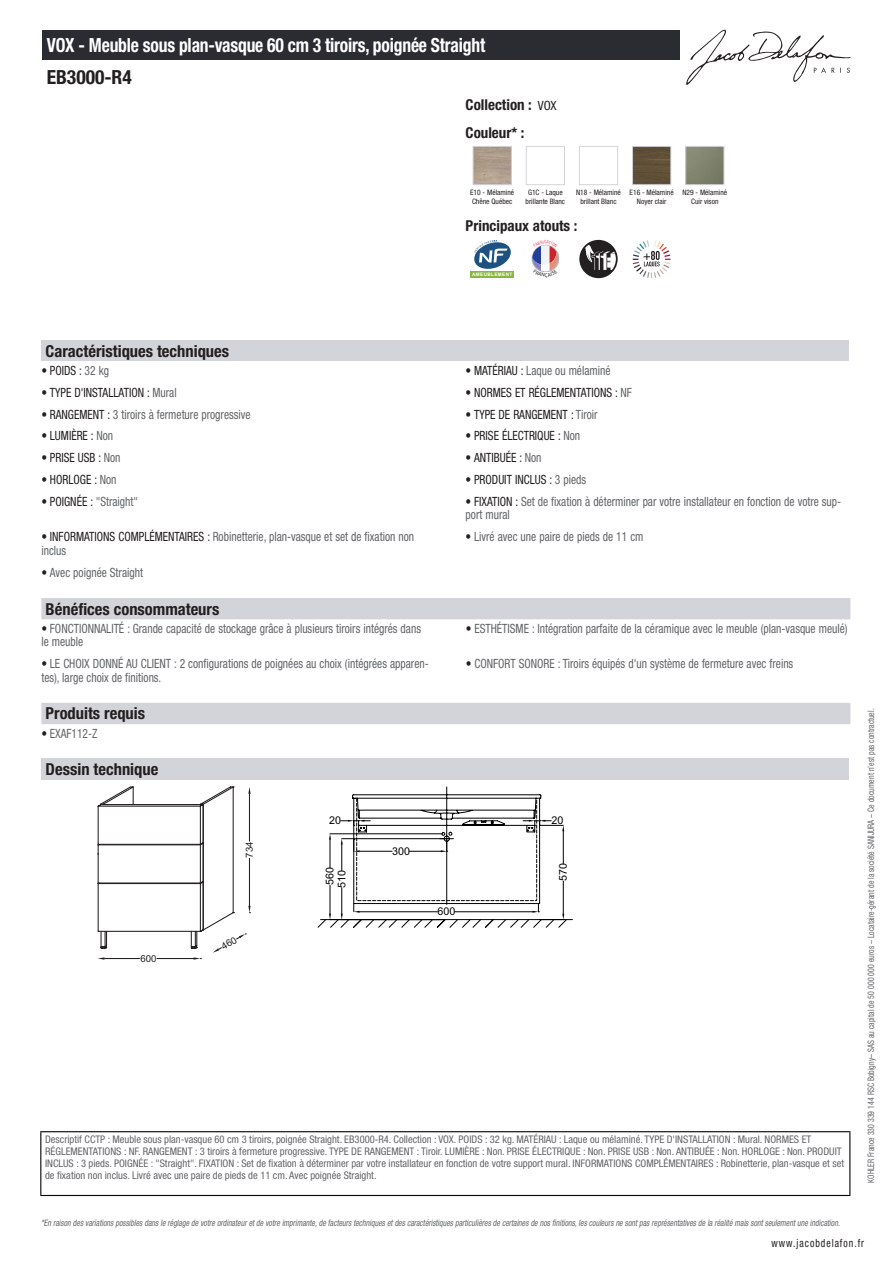
<style>
.page{position:relative;width:893px;height:1263px;background:#fff}
.page>*{position:absolute;margin:0;border:0;box-sizing:border-box;transform-origin:0 0}
.t1{font:700 condensed 19.5px "Helvetica Neue LT Std";letter-spacing:-.01em;color:#fff;scale:.9 1}
.t2{font:700 condensed 19.5px "Helvetica Neue LT Std";color:#231f20}
.t3{font:700 condensed 16.5px "Helvetica Neue LT Std";color:#231f20}
.t4{font:700 condensed 15px/27.8px "Helvetica Neue LT Std";color:#231f20}
.t5{font:condensed 12.75px/13.5px "Helvetica Neue LT Std";color:#626568;scale:.9 1}
.t6{font:condensed 12.75px "Helvetica Neue LT Std";color:#231f20;scale:.9 1}
.t7{font:condensed 11.25px "Helvetica Neue LT Std";letter-spacing:.1em;color:#231f20;scale:.87 1}
.t8{font:10.8px "Arial";color:#000}
.t9{font:condensed 10.5px/12px "Helvetica Neue LT Std";color:#626568}
.t10{font:9.6px "Arial";color:#231f20}
.t11{font:italic condensed 9px "Helvetica Neue LT Std";color:#626568;scale:.87 1}
.t12{font:condensed 9px "Helvetica Neue LT Std";color:#626568;scale:.87 1}
.t13{font:condensed 7.5px/9px "Helvetica Neue LT Std";color:#231f20;text-align:center}
.t14{font:700 4.65px "Arial";letter-spacing:.075em;color:#fff}
.s1{font-weight:400;font-size:12.75px}
.s2{color:#626568}
.s3{color:#231f20}
</style>
<div class="page">
<svg style="left:686px;top:30px;width:164px;height:55px"></svg>
<img style="left:475px;top:148px;width:35px;height:35px">
<div style="left:473px;top:146px;width:39px;height:39px;border:1px solid #d3d4da"></div>
<div style="left:526px;top:146px;width:39px;height:39px;border:1px solid #d3d4da"></div>
<div style="left:579px;top:146px;width:39px;height:39px;border:1px solid #d3d4da"></div>
<img style="left:634px;top:148px;width:35px;height:35px">
<div style="left:632px;top:146px;width:39px;height:39px;border:1px solid #d3d4da"></div>
<img style="left:687px;top:148px;width:35px;height:35px">
<div style="left:685px;top:146px;width:39px;height:39px;border:1px solid #d3d4da"></div>
<div style="left:470px;top:271px;width:44px;height:7px;background:#87b73f"></div>
<svg style="left:474px;top:240px;width:37px;height:29px"></svg>
<img style="left:558px;top:253px;width:1px;height:12px">
<svg style="left:579px;top:240px;width:39px;height:38px"></svg>
<svg style="left:633px;top:240px;width:38px;height:38px"></svg>
<div style="left:41px;top:340px;width:808px;height:21px;background:#d3d4da"></div>
<div style="left:41px;top:598px;width:809px;height:21px;background:#d3d4da"></div>
<div style="left:41px;top:703px;width:809px;height:21px;background:#d3d4da"></div>
<div style="left:41px;top:759px;width:808px;height:21px;background:#d3d4da"></div>
<hr style="left:320px;top:919px;width:252px;height:1px;background:#000">
<svg style="left:318px;top:786px;width:249px;height:141px"></svg>
<div style="left:43px;top:30px;width:637px;height:30px;background:#2a2c32"></div>
<hr style="left:40px;top:1131px;width:810px;height:1px;background:#040503">
<hr style="left:40px;top:1132px;width:1px;height:63px;background:#040503">
<hr style="left:849px;top:1132px;width:1px;height:63px;background:#040503">
<hr style="left:40px;top:1195px;width:810px;height:1px;background:#040503">
<svg style="left:532px;top:244px;width:26px;height:28px"></svg>
<svg style="left:97px;top:786px;width:154px;height:174px"></svg>
<h1 class="t1" style="left:47px;top:33px;width:489px">VOX - Meuble sous plan-vasque 60 cm 3 tiroirs, poignée Straight</h1>
<h1 class="t2" style="left:47px;top:65px;width:87px">EB3000-R4</h1>
<p class="t4" style="left:466px;top:90px;width:93px">Collection : <span class="s1">VOX<br></span>Couleur* :</p>
<p class="t13" style="left:470px;top:187px;width:46px;text-align:left">E10 - Mélaminé<br>Chêne Québec</p>
<p class="t13" style="left:526px;top:187px;width:41px">G1C - Laque brillante Blanc</p>
<p class="t13" style="left:576px;top:187px;width:46px">N18 - Mélaminé brillant Blanc</p>
<p class="t13" style="left:630px;top:187px;width:46px">E16 - Mélaminé<br>Noyer clair</p>
<p class="t13" style="left:682px;top:187px;width:46px">N29 - Mélaminé<br>Cuir vison</p>
<p class="t4" style="left:466px;top:212px;width:113px">Principaux atouts :</p>
<p class="t14" style="left:472px;top:272px;width:42px">AMEUBLEMENT</p>
<p class="t3" style="left:46px;top:341px;width:185px">Caractéristiques techniques</p>
<p class="t6" style="left:41px;top:363px;width:77px">• POIDS : <span class="s2">32 kg</span></p>
<p class="t5" style="left:466px;top:363px;width:163px"><span class="s3">• MATÉRIAU :</span> Laque ou mélaminé</p>
<p class="t6" style="left:41px;top:385px;width:152px">• TYPE D'INSTALLATION : <span class="s2">Mural</span></p>
<p class="t6" style="left:466px;top:385px;width:186px">• NORMES ET RÉGLEMENTATIONS : <span class="s2">NF</span></p>
<p class="t5" style="left:41px;top:407px;width:234px"><span class="s3">• RANGEMENT :</span> 3 tiroirs à fermeture progressive</p>
<p class="t6" style="left:466px;top:407px;width:148px">• TYPE DE RANGEMENT : <span class="s2">Tiroir</span></p>
<p class="t6" style="left:41px;top:428px;width:81px">• LUMIÈRE : <span class="s2">Non</span></p>
<p class="t6" style="left:466px;top:428px;width:129px">• PRISE ÉLECTRIQUE : <span class="s2">Non</span></p>
<p class="t6" style="left:41px;top:450px;width:90px">• PRISE USB : <span class="s2">Non</span></p>
<p class="t6" style="left:466px;top:450px;width:86px">• ANTIBUÉE : <span class="s2">Non</span></p>
<p class="t6" style="left:41px;top:472px;width:85px">• HORLOGE : <span class="s2">Non</span></p>
<p class="t6" style="left:466px;top:472px;width:135px">• PRODUIT INCLUS : <span class="s2">3 pieds</span></p>
<p class="t5" style="left:41px;top:495px;width:109px"><span class="s3">• POIGNÉE :</span> "Straight"</p>
<p class="t5" style="left:466px;top:495px;width:419px"><span class="s3">• FIXATION :</span> Set de fixation à déterminer par votre installateur en fonction de votre sup&shy;port mural</p>
<p class="t5" style="left:41px;top:530px;width:416px"><span class="s3">• INFORMATIONS COMPLÉMENTAIRES :</span> Robinetterie, plan-vasque et set de fixation non inclus</p>
<p class="t5" style="left:466px;top:530px;width:199px"><span class="s3">•</span> Livré avec une paire de pieds de 11 cm</p>
<p class="t5" style="left:41px;top:565px;width:114px"><span class="s3">•</span> Avec poignée Straight</p>
<p class="t3" style="left:46px;top:599px;width:175px">Bénéfices consommateurs</p>
<p class="t5" style="left:41px;top:621px;width:423px"><span class="s3">•</span> FONCTIONNALITÉ : Grande capacité de stockage grâce à plusieurs tiroirs intégrés dans le meuble</p>
<p class="t5" style="left:466px;top:621px;width:426px"><span class="s3">•</span> ESTHÉTISME : Intégration parfaite de la céramique avec le meuble (plan-vasque meulé)</p>
<p class="t5" style="left:41px;top:657px;width:432px"><span class="s3">•</span> LE CHOIX DONNÉ AU CLIENT : 2 configurations de poignées au choix (intégrées apparen&shy;tes), large choix de finitions.</p>
<p class="t5" style="left:466px;top:657px;width:365px"><span class="s3">•</span> CONFORT SONORE : Tiroirs équipés d'un système de fermeture avec freins</p>
<p class="t3" style="left:46px;top:703px;width:101px">Produits requis</p>
<p class="t5" style="left:41px;top:726px;width:64px"><span class="s3">•</span> EXAF112-Z</p>
<p class="t3" style="left:46px;top:759px;width:114px">Dessin technique</p>
<p class="t10" style="left:140px;top:952px;width:18px">600</p>
<p class="t10" style="left:243px;top:858px;width:18px;rotate:-90deg">734</p>
<p class="t8" style="left:329px;top:813px;width:13px">20</p>
<p class="t8" style="left:552px;top:813px;width:13px">20</p>
<p class="t8" style="left:392px;top:844px;width:19px">300</p>
<p class="t8" style="left:323px;top:885px;width:19px;rotate:-90deg">560</p>
<p class="t8" style="left:556px;top:881px;width:19px;rotate:-90deg">570</p>
<p class="t8" style="left:437px;top:904px;width:19px">600</p>
<p class="t8" style="left:334px;top:887px;width:19px;rotate:-90deg">510</p>
<p class="t9" style="left:45px;top:1134px;width:800px">Descriptif CCTP : Meuble sous plan-vasque 60 cm 3 tiroirs, poignée Straight. EB3000-R4. Collection : VOX. POIDS : 32 kg. MATÉRIAU : Laque ou mélaminé. TYPE D'INSTALLATION : Mural. NORMES ET RÉGLEMENTATIONS : NF. RANGEMENT : 3 tiroirs à fermeture progressive. TYPE DE RANGEMENT : Tiroir. LUMIÈRE : Non. PRISE ÉLECTRIQUE : Non. PRISE USB : Non. ANTIBUÉE : Non. HORLOGE : Non. PRODUIT INCLUS : 3 pieds. POIGNÉE : "Straight". FIXATION : Set de fixation à déterminer par votre installateur en fonction de votre support mural. INFORMATIONS COMPLÉMENTAIRES : Robinetterie, plan-vasque et set de fixation non inclus. Livré avec une paire de pieds de 11 cm. Avec poignée Straight.</p>
<p class="t12" style="left:866px;top:1183px;width:547px;rotate:-90deg">KOHLER France 330 339 144 RSC Bobigny– SAS au capital de 50 000 000 euros – Locataire-gérant de la société SANIJURA – Ce document n’est pas contractuel.</p>
<p class="t11" style="left:41px;top:1217px;width:922px">*En raison desvariationspossiblesdansle réglage de votre ordinateuretde votre imprimante,de facteurstechniquesetdescaractéristiquesparticulièresde certainesde nosfinitions,lescouleursne sontpasreprésentativesde la réalité maissontseulementune indication.</p>
<p class="t7" style="left:772px;top:1237px;width:108px">www.jacobdelafon.fr</p>
</div>
